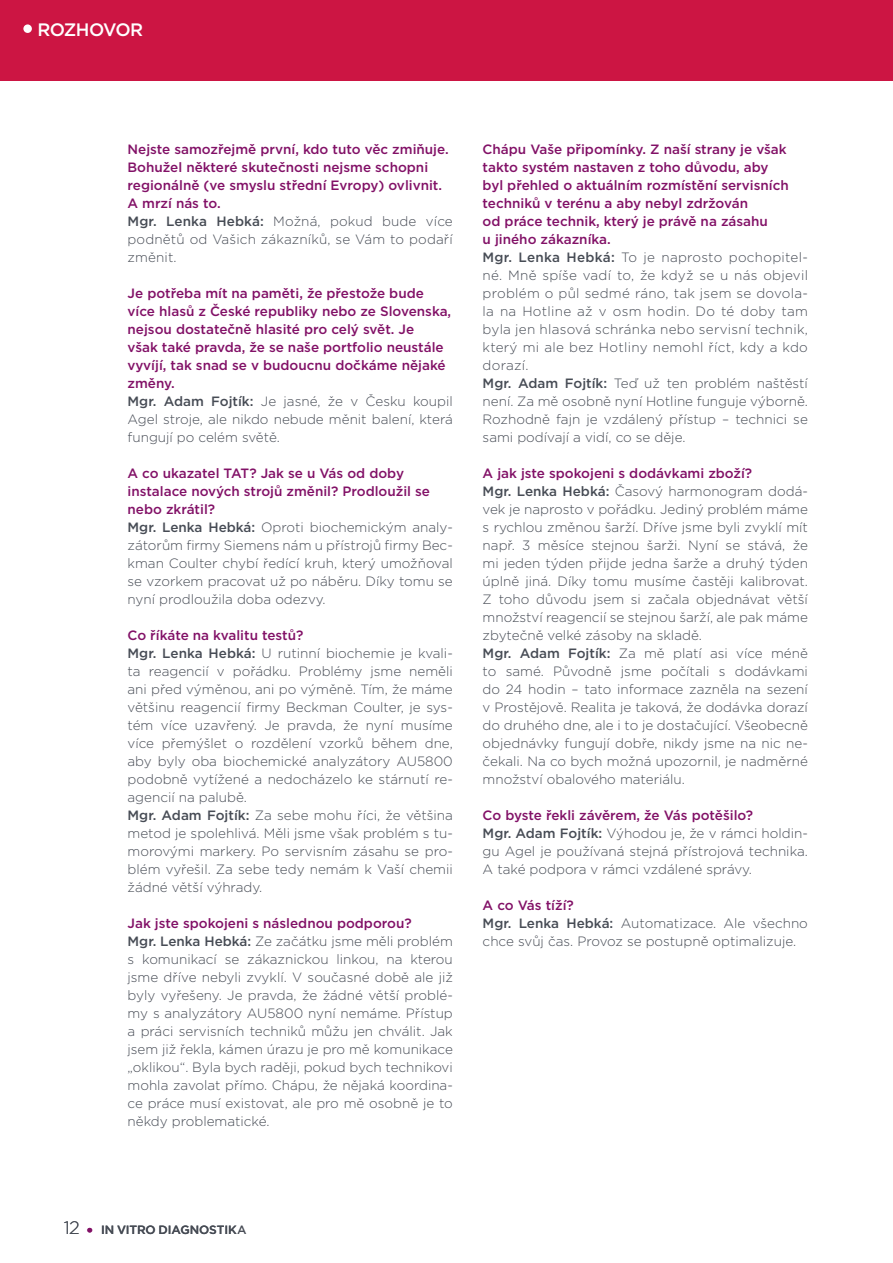
<style>
.page{position:relative;width:893px;height:1263px;background:#fff}
.page>*{position:absolute;margin:0;border:0;box-sizing:border-box;transform-origin:0 0}
.t1{font:500 18px "Gotham";letter-spacing:-.035em;color:#fff}
.t2{font:300 18px "Gotham";color:#474c55}
.t3{font:300 13.5px/18px "Gotham";color:#474c55}
.t4{font:500 13.5px/18px "Gotham";color:#821167}
.t5{font:500 12px "Gotham";letter-spacing:-.015em;color:#474c55}
.s1{color:#474c55}
.s2{font-weight:300;color:#474c55}
.s3{font-weight:500;color:#821167}
.s4{font-weight:500}
</style>
<div class="page">
<div style="left:0;top:0;width:893px;height:81px;background:#cc1543"></div>
<div style="left:23px;top:24px;width:9px;height:9px;background:#fff;border-radius:50%"></div>
<h1 class="t1" style="left:37px;top:21px;width:107px">ROZHOVOR</h1>
<p class="t4" style="left:128px;top:141px;width:327px">Nejste samozřejmě první, kdo tuto věc zmiňuje.<br>Bohužel některé skutečnosti nejsme schopni regionálně (ve smyslu střední Evropy) ovlivnit.<br>A mrzí nás to.<br><span class="s1">Mgr. Lenka Hebká:</span> <span class="s2">Možná, pokud bude více podnětů od Vašich zákazníků, se Vám to podaří změnit.</span></p>
<p class="t4" style="left:128px;top:285px;width:327px">Je potřeba mít na paměti, že přestože bude více hlasů z České republiky nebo ze Slovenska, nejsou dostatečně hlasité pro celý svět. Je<br>však také pravda, že se naše portfolio neustále vyvíjí, tak snad se v budoucnu dočkáme nějaké změny.<br><span class="s1">Mgr. Adam Fojtík:</span> <span class="s2">Je jasné, že v Česku koupil Agel stroje, ale nikdo nebude měnit balení, která fungují po celém světě.</span></p>
<p class="t3" style="left:128px;top:465px;width:327px"><span class="s3">A co ukazatel TAT? Jak se u Vás od doby instalace nových strojů změnil? Prodloužil se nebo zkrátil?<br></span><span class="s4">Mgr. Lenka Hebká:</span> Oproti biochemickým analy&shy;zátorům firmy Siemens nám u přístrojů firmy Bec&shy;kman Coulter chybí ředící kruh, který umožňoval se vzorkem pracovat už po náběru. Díky tomu se nyní prodloužila doba odezvy.</p>
<p class="t3" style="left:128px;top:627px;width:327px"><span class="s3">Co říkáte na kvalitu testů?<br></span><span class="s4">Mgr. Lenka Hebká:</span> U rutinní biochemie je kvali&shy;ta reagencií v pořádku. Problémy jsme neměli ani před výměnou, ani po výměně. Tím, že máme většinu reagencií firmy Beckman Coulter, je sys&shy;tém více uzavřený. Je pravda, že nyní musíme více přemýšlet o rozdělení vzorků během dne, aby byly oba biochemické analyzátory AU5800 podobně vytížené a nedocházelo ke stárnutí re&shy;agencií na palubě.<br><span class="s4">Mgr. Adam Fojtík:</span> Za sebe mohu říci, že většina metod je spolehlivá. Měli jsme však problém s tu&shy;morovými markery. Po servisním zásahu se pro&shy;blém vyřešil. Za sebe tedy nemám k Vaší chemii žádné větší výhrady.</p>
<p class="t3" style="left:128px;top:915px;width:327px"><span class="s3">Jak jste spokojeni s následnou podporou?<br></span><span class="s4">Mgr. Lenka Hebká:</span> Ze začátku jsme měli problém s komunikací se zákaznickou linkou, na kterou jsme dříve nebyli zvyklí. V současné době ale již byly vyřešeny. Je pravda, že žádné větší problé&shy;my s analyzátory AU5800 nyní nemáme. Přístup a práci servisních techniků můžu jen chválit. Jak jsem již řekla, kámen úrazu je pro mě komunikace „oklikou“. Byla bych raději, pokud bych technikovi mohla zavolat přímo. Chápu, že nějaká koordina&shy;ce práce musí existovat, ale pro mě osobně je to někdy problematické.</p>
<p class="t3" style="left:483px;top:141px;width:327px"><span class="s3">Chápu Vaše připomínky. Z naší strany je však takto systém nastaven z toho důvodu, aby<br>byl přehled o aktuálním rozmístění servisních techniků v terénu a aby nebyl zdržován<br>od práce technik, který je právě na zásahu<br>u jiného zákazníka.<br></span><span class="s4">Mgr. Lenka Hebká:</span> To je naprosto pochopitel&shy;né. Mně spíše vadí to, že když se u nás objevil problém o půl sedmé ráno, tak jsem se dovola&shy;la na Hotline až v osm hodin. Do té doby tam byla jen hlasová schránka nebo servisní technik, který mi ale bez Hotliny nemohl říct, kdy a kdo dorazí.<br><span class="s4">Mgr. Adam Fojtík:</span> Teď už ten problém naštěstí není. Za mě osobně nyní Hotline funguje výborně.<br>Rozhodně fajn je vzdálený přístup – technici se sami podívají a vidí, co se děje.</p>
<p class="t3" style="left:483px;top:465px;width:327px"><span class="s3">A jak jste spokojeni s dodávkami zboží?<br></span><span class="s4">Mgr. Lenka Hebká:</span> Časový harmonogram dodá&shy;vek je naprosto v pořádku. Jediný problém máme s rychlou změnou šarží. Dříve jsme byli zvyklí mít např. 3 měsíce stejnou šarži. Nyní se stává, že mi jeden týden přijde jedna šarže a druhý týden úplně jiná. Díky tomu musíme častěji kalibrovat.<br>Z toho důvodu jsem si začala objednávat větší množství reagencií se stejnou šarží, ale pak máme zbytečně velké zásoby na skladě.<br><span class="s4">Mgr. Adam Fojtík:</span> Za mě platí asi více méně to samé. Původně jsme počítali s dodávkami do 24 hodin – tato informace zazněla na sezení v Prostějově. Realita je taková, že dodávka dorazí do druhého dne, ale i to je dostačující. Všeobecně objednávky fungují dobře, nikdy jsme na nic ne&shy;čekali. Na co bych možná upozornil, je nadměrné množství obalového materiálu.</p>
<p class="t3" style="left:483px;top:807px;width:327px"><span class="s3">Co byste řekli závěrem, že Vás potěšilo?<br></span><span class="s4">Mgr. Adam Fojtík:</span> Výhodou je, že v rámci holdin&shy;gu Agel je používaná stejná přístrojová technika.<br>A také podpora v rámci vzdálené správy.</p>
<p class="t3" style="left:483px;top:897px;width:327px"><span class="s3">A co Vás tíží?<br></span><span class="s4">Mgr. Lenka Hebká:</span> Automatizace. Ale všechno chce svůj čas. Provoz se postupně optimalizuje.</p>
<h1 class="t2" style="left:64px;top:1219px;width:32px">12 <sub>•</sub></h1>
<p class="t5" style="left:101px;top:1225px;width:147px">IN VITRO DIAGNOSTIKA</p>
</div>
